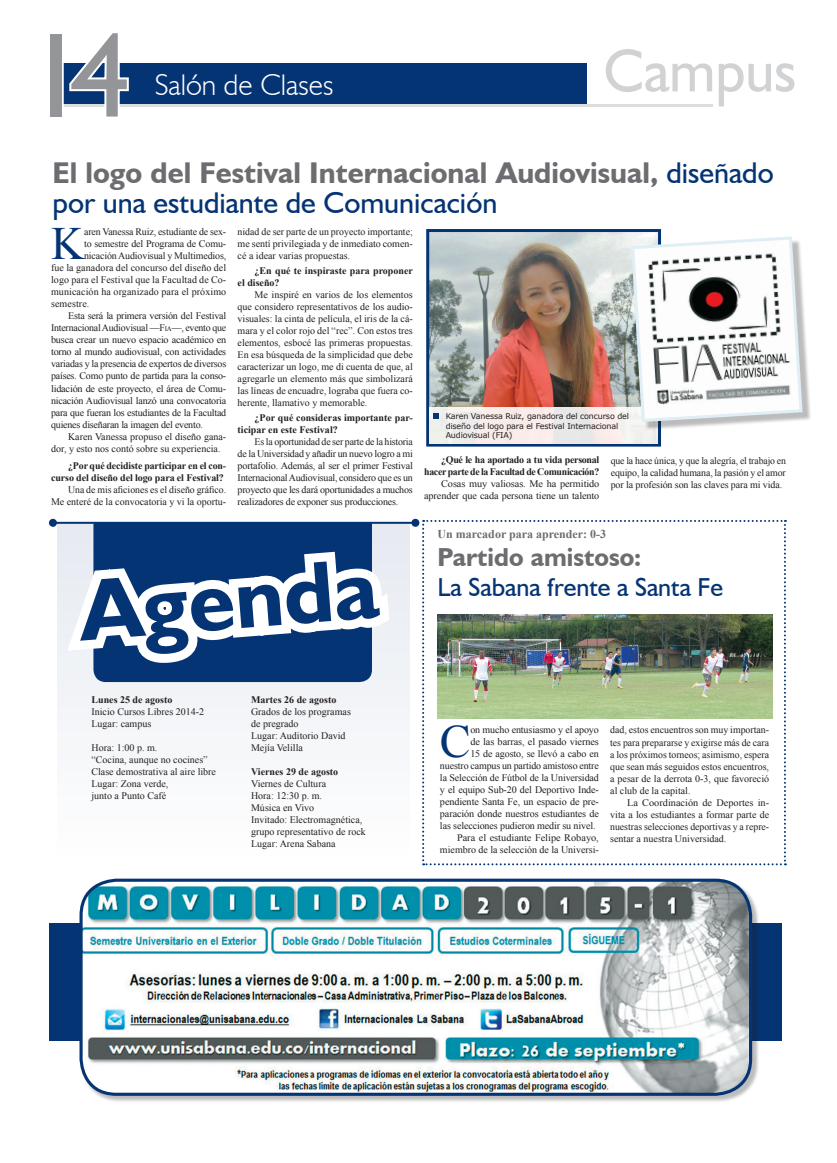
<style>
.page{position:relative;width:837px;height:1163px;background:#fff}
.page>*{position:absolute;margin:0;border:0;box-sizing:border-box;transform-origin:0 0}
.t1{font:120px "Humanist 521 BT";color:#939598}
.t2{font:700 87.3px "Humanist 521 BT";color:#053474}
.t3{font:46.2px "Times New Roman";color:#053474}
.t4{font:700 30px/30px "Humanist 521 BT";color:#6c6d70}
.t5{font:300 29.9px "Humanist 521 BT";color:#fff}
.t6{font:26px "Humanist 521 BT";color:#053474}
.t7{font:700 26px "Humanist 521 BT";color:#6c6d70}
.t8{font:700 12px "Times New Roman";color:#6c6d70}
.t9{font:10px/12px "Times New Roman";letter-spacing:-.01em;color:#231f20;text-align:justify}
.t10{font:700 10px/12px "Times New Roman";letter-spacing:-.01em;color:#231f20}
.t11{font:10px "Times New Roman";letter-spacing:.01em;color:#231f20}
.t12{font:700 10px/12px "Times New Roman";letter-spacing:-.03em;color:#231f20;text-align:right}
.t13{font:8px/9.6px "Verdana";letter-spacing:-.02em;color:#231f20}
.s1{font-weight:400;color:#053474}
.s2{font-style:inherit}
.s3{font-size:7px}
</style>
<div class="page">
<img style="left:430px;top:233px;width:212px;height:174px">
<div style="left:426px;top:229px;width:234px;height:217px;border:3px solid #053474"></div>
<div style="left:57px;top:522px;width:352px;height:344px;background:#f7f8fa"></div>
<div style="left:93px;top:523px;width:279px;height:159px;background:#053474"></div>
<div style="left:167px;top:523px;width:91px;height:19px;background:#053474"></div>
<svg style="left:57px;top:542px;width:293px;height:135px"></svg>
<svg style="left:312px;top:553px;width:87px;height:130px"></svg>
<hr style="left:53px;top:521px;width:362px;height:2px;background:#053474">
<div style="left:411px;top:518px;width:8px;height:8px;background:#053474;border-radius:50%"></div>
<div style="left:49px;top:518px;width:8px;height:8px;background:#053474;border-radius:50%"></div>
<svg style="left:422px;top:520px;width:363px;height:345px"></svg>
<div style="left:56px;top:63px;width:531px;height:43px;background:#053474"></div>
<hr style="left:56px;top:104px;width:656px;height:2px;background:#dcdddf">
<svg style="left:606px;top:49px;width:188px;height:57px"></svg>
<div style="left:48px;top:32px;width:16px;height:86px;border:4px solid #fff"></div>
<svg style="left:67px;top:63px;width:64px;height:44px"></svg>
<div style="left:50px;top:922px;width:731px;height:118px;background:#053474"></div>
<div style="left:80px;top:879px;width:679px;height:223px;background:#231f20;opacity:.3"></div>
<img style="left:81px;top:880px;width:669px;height:214px">
<div style="left:79px;top:878px;width:672px;height:217px;border:3px solid #053474;border-radius:35px"></div>
<img style="left:437px;top:614px;width:334px;height:104px">
<div style="left:429px;top:407px;width:228px;height:36px;background:linear-gradient(to right,#f3edea,#f3edec)"></div>
<svg style="left:433px;top:413px;width:6px;height:6px"></svg>
<div style="left:633px;top:239px;width:178px;height:192px;background:#231f20;opacity:.3"></div>
<svg style="left:629px;top:235px;width:174px;height:188px"></svg>
<h1 class="t1" style="left:26px;top:2px;width:107px">14</h1>
<h3 class="t5" style="left:155px;top:66px;width:180px">Salón de Clases</h3>
<h3 class="t4" style="left:52px;top:157px;width:722px">El logo del Festival Internacional Audiovisual, <span class="s1">diseñado por una estudiante de Comunicación</span></h3>
<p class="t9" style="left:237px;top:226px;width:177px">nidad de ser parte de un proyecto importante; me sentí privilegiada y de inmediato comen&shy;cé a idear varias propuestas.</p>
<p class="t10" style="left:237px;top:264px;width:177px;text-indent:17px">¿En qué te inspiraste para proponer el diseño?</p>
<p class="t9" style="left:237px;top:289px;width:177px;text-indent:17px">Me inspiré en varios de los elementos que considero representativos de los audio&shy;visuales: la cinta de película, el iris de la cá&shy;mara y el color rojo del “rec”. Con estos tres elementos, esbocé las primeras propuestas.<br>En esa búsqueda de la simplicidad que debe caracterizar un logo, me di cuenta de que, al agregarle un elemento más que simbolizará las líneas de encuadre, lograba que fuera co&shy;herente, llamativo y memorable.</p>
<p class="t10" style="left:237px;top:411px;width:177px;text-indent:17px">¿Por qué consideras importante par&shy;ticipar en este Festival?</p>
<p class="t9" style="left:237px;top:435px;width:177px;text-indent:17px">Es la oportunidad de ser parte de la historia de la Universidad y añadir un nuevo logro a mi portafolio. Además, al ser el primer Festival Internacional Audiovisual, considero que es un proyecto que les dará oportunidades a muchos realizadores de exponer sus producciones.</p>
<h3 class="t3" style="left:51px;top:213px;width:35px">K</h3>
<p class="t9" style="left:84px;top:226px;width:144px">aren Vanessa Ruiz, estudiante de sex-</p>
<p class="t9" style="left:84px;top:238px;width:144px">to semestre del Programa de Comu-</p>
<p class="t9" style="left:84px;top:250px;width:144px">nicación Audiovisual y Multimedios,</p>
<p class="t11" style="left:51px;top:261px;width:177px">fue la ganadora del concurso del diseño del</p>
<p class="t11" style="left:51px;top:273px;width:177px">logo para el Festival que la Facultad de Co-</p>
<p class="t11" style="left:51px;top:285px;width:177px">municación ha organizado para el próximo</p>
<p class="t11" style="left:51px;top:297px;width:40px">semestre.</p>
<p class="t9" style="left:68px;top:310px;width:160px">Esta será la primera versión del Festival</p>
<p class="t9" style="left:51px;top:322px;width:177px">Internacional Audiovisual —<span class="s2">F</span><span class="s3">ia</span><span class="s2">—</span>, evento que</p>
<p class="t9" style="left:51px;top:334px;width:177px">busca crear un nuevo espacio académico en</p>
<p class="t9" style="left:51px;top:346px;width:177px">torno al mundo audiovisual, con actividades</p>
<p class="t9" style="left:51px;top:358px;width:177px">variadas y la presencia de expertos de diversos</p>
<p class="t9" style="left:51px;top:370px;width:177px">países. Como punto de partida para la conso-</p>
<p class="t9" style="left:51px;top:382px;width:177px">lidación de este proyecto, el área de Comu-</p>
<p class="t9" style="left:51px;top:394px;width:177px">nicación Audiovisual lanzó una convocatoria</p>
<p class="t9" style="left:51px;top:406px;width:177px">para que fueran los estudiantes de la Facultad</p>
<p class="t9" style="left:51px;top:418px;width:153px">quienes diseñaran la imagen del evento.</p>
<p class="t9" style="left:68px;top:430px;width:160px">Karen Vanessa propuso el diseño gana-</p>
<p class="t9" style="left:51px;top:442px;width:171px">dor, y esto nos contó sobre su experiencia.</p>
<p class="t10" style="left:51px;top:459px;width:177px;text-align:right">¿Por qué decidiste participar en el con&shy;curso del diseño del logo para el Festival?</p>
<p class="t9" style="left:51px;top:483px;width:177px;text-align:right">Una de mis aficiones es el diseño gráfico.<br>Me enteré de la convocatoria y vi la oportu-</p>
<p class="t13" style="left:445px;top:411px;width:185px">Karen Vanessa Ruiz, ganadora del concurso del diseño del logo para el Festival Internacional<br>Audiovisual (FIA)</p>
<p class="t12" style="left:424px;top:453px;width:177px">¿Qué le ha aportado a tu vida personal hacer parte de la Facultad de Comunicación?</p>
<p class="t9" style="left:424px;top:478px;width:177px;text-align:right">Cosas muy valiosas. Me ha permitido aprender que cada persona tiene un talento</p>
<p class="t9" style="left:610px;top:454px;width:177px">que la hace única, y que la alegría, el trabajo en equipo, la calidad humana, la pasión y el amor por la profesión son las claves para mi vida.</p>
<h2 class="t2" style="left:75px;top:558px;width:301px;rotate:-5deg">Agenda</h2>
<p class="t10" style="left:91px;top:692px;width:82px">Lunes 25 de agosto</p>
<p class="t9" style="left:91px;top:705px;width:114px">Inicio Cursos Libres 2014-2<br>Lugar: campus</p>
<p class="t9" style="left:91px;top:741px;width:126px;text-align:left">Hora: 1:00 p. m.<br>“Cocina, aunque no cocines”<br>Clase demostrativa al aire libre<br>Lugar: Zona verde,<br>junto a Punto Café</p>
<p class="t10" style="left:251px;top:692px;width:87px">Martes 26 de agosto</p>
<p class="t9" style="left:251px;top:705px;width:101px;text-align:left">Grados de los programas de pregrado<br>Lugar: Auditorio David<br>Mejía Velilla</p>
<p class="t10" style="left:251px;top:764px;width:89px">Viernes 29 de agosto</p>
<p class="t9" style="left:251px;top:777px;width:116px;text-align:left">Viernes de Cultura<br>Hora: 12:30 p. m.<br>Música en Vivo<br>Invitado: Electromagnética, grupo representativo de rock<br>Lugar: Arena Sabana</p>
<p class="t8" style="left:437px;top:525px;width:170px">Un marcador para aprender: 0-3</p>
<h3 class="t7" style="left:437px;top:540px;width:205px">Partido amistoso:</h3>
<h3 class="t6" style="left:437px;top:570px;width:287px">La Sabana frente a Santa Fe</h3>
<h3 class="t3" style="left:440px;top:710px;width:32px">C</h3>
<p class="t9" style="left:470px;top:723px;width:130px">on mucho entusiasmo y el apoyo</p>
<p class="t9" style="left:470px;top:735px;width:130px">de las barras, el pasado viernes</p>
<p class="t9" style="left:470px;top:747px;width:130px">15 de agosto, se llevó a cabo en</p>
<p class="t9" style="left:440px;top:759px;width:160px">nuestro campus un partido amistoso entre</p>
<p class="t9" style="left:440px;top:771px;width:160px">la Selección de Fútbol de la Universidad</p>
<p class="t9" style="left:440px;top:783px;width:160px">y el equipo Sub-20 del Deportivo Inde-</p>
<p class="t9" style="left:440px;top:795px;width:160px">pendiente Santa Fe, un espacio de pre-</p>
<p class="t9" style="left:440px;top:807px;width:160px">paración donde nuestros estudiantes de</p>
<p class="t9" style="left:440px;top:819px;width:157px">las selecciones pudieron medir su nivel.</p>
<p class="t9" style="left:457px;top:831px;width:143px">Para el estudiante Felipe Robayo,</p>
<p class="t9" style="left:440px;top:843px;width:160px">miembro de la selección de la Universi-</p>
<p class="t9" style="left:610px;top:723px;width:160px">dad, estos encuentros son muy importan&shy;tes para prepararse y exigirse más de cara a los próximos torneos; asimismo, espera que sean más seguidos estos encuentros, a pesar de la derrota 0-3, que favoreció al club de la capital.</p>
<p class="t9" style="left:610px;top:795px;width:160px;text-indent:17px">La Coordinación de Deportes in&shy;vita a los estudiantes a formar parte de nuestras selecciones deportivas y a repre&shy;sentar a nuestra Universidad.</p>
</div>
